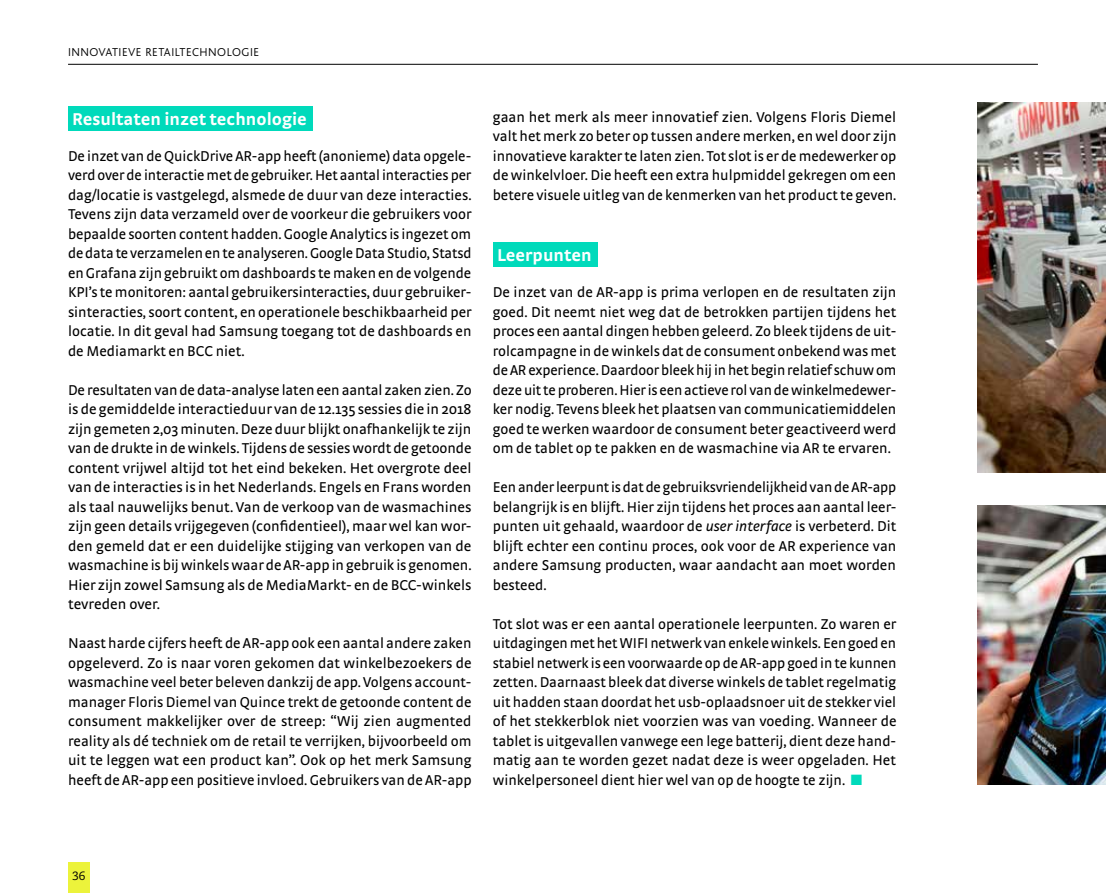
<style>
.page{position:relative;width:1106px;height:893px;background:#fff}
.page>*{position:absolute;margin:0;border:0;box-sizing:border-box;transform-origin:0 0}
.t1{font:700 18px "Strada Pro";color:#fff}
.t2{font:15px/19.5px "Strada Pro";color:#000;text-align:justify}
.t3{font:300 12px "Bliss Caps";letter-spacing:.04em;color:#000}
.t4{font:12px "Caecilia LT Std";color:#000}
.s1{font-style:italic}
.s2{color:#00dabb}
</style>
<div class="page">
<hr style="left:68px;top:64px;width:969px;height:1px;background:#000">
<div style="left:493px;top:242px;width:104px;height:25px;background:#00dabb"></div>
<div style="left:68px;top:106px;width:244px;height:25px;background:#00dabb"></div>
<img style="left:977px;top:102px;width:129px;height:371px">
<img style="left:977px;top:506px;width:129px;height:279px">
<div style="left:68px;top:863px;width:21px;height:30px;background:#ecf33b"></div>
<p class="t3" style="left:68px;top:45px;width:192px">INNOVATIEVE RETAILTECHNOLOGIE</p>
<p class="t1" style="left:72px;top:106px;width:236px">Resultaten inzet technologie</p>
<p class="t2" style="left:68px;top:145px;width:405px">De inzet van de QuickDrive AR-app heeft (anonieme) data opgele&shy;verd over de interactie met de gebruiker. Het aantal interacties per dag/locatie is vastgelegd, alsmede de duur van deze interacties.<br>Tevens zijn data verzameld over de voorkeur die gebruikers voor bepaalde soorten content hadden. Google Analytics is ingezet om de data te verzamelen en te analyseren. Google Data Studio, Statsd en Grafana zijn gebruikt om dashboards te maken en de volgende KPI’s te monitoren: aantal gebruikersinteracties, duur gebruiker&shy;sinteracties, soort content, en operationele beschikbaarheid per locatie. In dit geval had Samsung toegang tot de dashboards en de Mediamarkt en BCC niet.</p>
<p class="t2" style="left:68px;top:379px;width:405px">De resultaten van de data-analyse laten een aantal zaken zien. Zo is de gemiddelde interactieduur van de 12.135 sessies die in 2018 zijn gemeten 2,03 minuten. Deze duur blijkt onafhankelijk te zijn van de drukte in de winkels. Tijdens de sessies wordt de getoonde content vrijwel altijd tot het eind bekeken. Het overgrote deel van de interacties is in het Nederlands. Engels en Frans worden als taal nauwelijks benut. Van de verkoop van de wasmachines zijn geen details vrijgegeven (confidentieel), maar wel kan wor&shy;den gemeld dat er een duidelijke stijging van verkopen van de wasmachine is bij winkels waar de AR-app in gebruik is genomen.<br>Hier zijn zowel Samsung als de MediaMarkt- en de BCC-winkels tevreden over.</p>
<p class="t2" style="left:68px;top:633px;width:405px">Naast harde cijfers heeft de AR-app ook een aantal andere zaken opgeleverd. Zo is naar voren gekomen dat winkelbezoekers de wasmachine veel beter beleven dankzij de app. Volgens account&shy;manager Floris Diemel van Quince trekt de getoonde content de consument makkelijker over de streep: “Wij zien augmented reality als dé techniek om de retail te verrijken, bijvoorbeeld om uit te leggen wat een product kan”. Ook op het merk Samsung heeft de AR-app een positieve invloed. Gebruikers van de AR-app</p>
<p class="t2" style="left:493px;top:106px;width:405px">gaan het merk als meer innovatief zien. Volgens Floris Diemel valt het merk zo beter op tussen andere merken, en wel door zijn innovatieve karakter te laten zien. Tot slot is er de medewerker op de winkelvloer. Die heeft een extra hulpmiddel gekregen om een betere visuele uitleg van de kenmerken van het product te geven.</p>
<p class="t1" style="left:497px;top:242px;width:96px">Leerpunten</p>
<p class="t2" style="left:493px;top:282px;width:405px">De inzet van de AR-app is prima verlopen en de resultaten zijn goed. Dit neemt niet weg dat de betrokken partijen tijdens het proces een aantal dingen hebben geleerd. Zo bleek tijdens de uit&shy;rolcampagne in de winkels dat de consument onbekend was met de AR experience. Daardoor bleek hij in het begin relatief schuw om deze uit te proberen. Hier is een actieve rol van de winkelmedewer&shy;ker nodig. Tevens bleek het plaatsen van communicatiemiddelen goed te werken waardoor de consument beter geactiveerd werd om de tablet op te pakken en de wasmachine via AR te ervaren.</p>
<p class="t2" style="left:493px;top:477px;width:405px">Een ander leerpunt is dat de gebruiksvriendelijkheid van de AR-app belangrijk is en blijft. Hier zijn tijdens het proces aan aantal leer&shy;punten uit gehaald, waardoor de <span class="s1">user interface</span> is verbeterd. Dit blijft echter een continu proces, ook voor de AR experience van andere Samsung producten, waar aandacht aan moet worden besteed.</p>
<p class="t2" style="left:493px;top:613px;width:405px">Tot slot was er een aantal operationele leerpunten. Zo waren er uitdagingen met het WIFI netwerk van enkele winkels. Een goed en stabiel netwerk is een voorwaarde op de AR-app goed in te kunnen zetten. Daarnaast bleek dat diverse winkels de tablet regelmatig uit hadden staan doordat het usb-oplaadsnoer uit de stekker viel of het stekkerblok niet voorzien was van voeding. Wanneer de tablet is uitgevallen vanwege een lege batterij, dient deze hand&shy;matig aan te worden gezet nadat deze is weer opgeladen. Het winkelpersoneel dient hier wel van op de hoogte te zijn. <span class="s2">■</span></p>
<p class="t4" style="left:72px;top:869px;width:15px">36</p>
</div>
